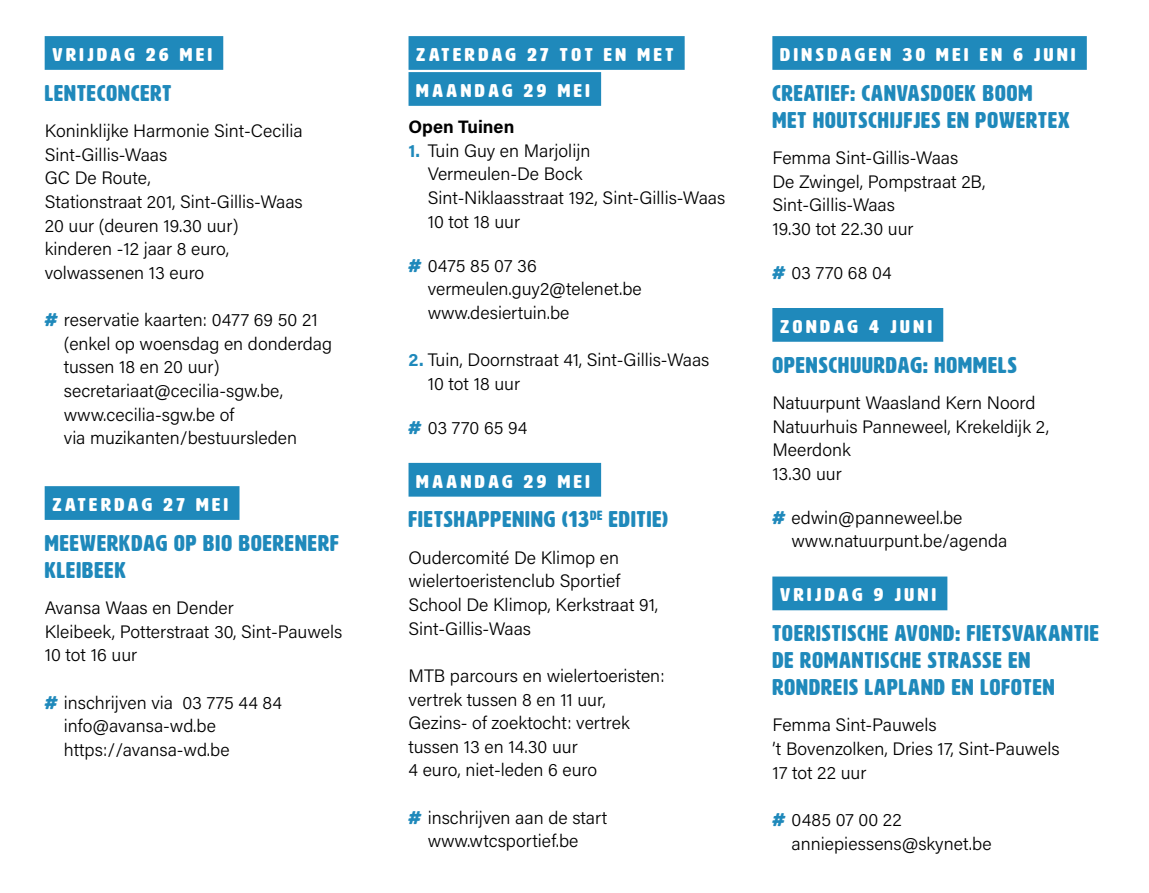
<style>
.page{position:relative;width:1149px;height:893px;background:#fff}
.page>*{position:absolute;margin:0;border:0;box-sizing:border-box;transform-origin:0 0}
.Activiteit-Blauw{font:22.5px/27px "HWT Artz";letter-spacing:.05em;color:#1f89bb}
.Data-Blauw{font:18.22px/36px "HWT Artz";letter-spacing:.18em;color:#fff;scale:1.11 1}
.body{font:300 18px/23.6px "Acumin Pro";color:#000}
.Data-Blauw-2{font:300 18px/23.6px "Acumin Pro";color:#000}
.body-2{font:700 18px "Acumin Pro";color:#000}
.s1{font-family:"HWT Artz";font-weight:400;color:#1f89bb}
.s2{font-weight:700;color:#1f89bb}
</style>
<div class="page">
<div style="left:45px;top:36px;width:178px;height:34px;background:#1f89bb"></div>
<div style="left:45px;top:486px;width:194px;height:34px;background:#1f89bb"></div>
<div style="left:408px;top:36px;width:276px;height:34px;background:#1f89bb"></div>
<div style="left:408px;top:72px;width:193px;height:34px;background:#1f89bb"></div>
<div style="left:408px;top:463px;width:193px;height:34px;background:#1f89bb"></div>
<div style="left:772px;top:36px;width:314px;height:34px;background:#1f89bb"></div>
<div style="left:772px;top:308px;width:170px;height:34px;background:#1f89bb"></div>
<div style="left:772px;top:576px;width:175px;height:34px;background:#1f89bb"></div>
<p class="Data-Blauw" style="left:52px;top:37px;width:145px">VRIJDAG 26 MEI</p>
<p class="Activiteit-Blauw" style="left:45px;top:79px;width:128px">LENTECONCERT</p>
<p class="body" style="left:45px;top:118px;width:259px">Koninklijke Harmonie Sint-Cecilia<br>Sint-Gillis-Waas</p>
<p class="body" style="left:45px;top:165px;width:259px">GC De Route,<br>Stationstraat 201, Sint-Gillis-Waas<br>20 uur (deuren 19.30 uur) kinderen -12 jaar 8 euro, volwassenen 13 euro</p>
<p class="Data-Blauw-2" style="left:64px;top:307px;width:270px;text-indent:-19px"><span class="s1">#</span> reservatie kaarten: 0477 69 50 21 (enkel op woensdag en donderdag tussen 18 en 20 uur) secretariaat@cecilia-sgw.be, www.cecilia-sgw.be of<br>via muzikanten/bestuursleden</p>
<p class="Data-Blauw" style="left:52px;top:487px;width:160px">ZATERDAG 27 MEI</p>
<p class="Activiteit-Blauw" style="left:45px;top:530px;width:295px">MEEWERKDAG OP BIO BOERENERF<br>KLEIBEEK</p>
<p class="body" style="left:45px;top:595px;width:190px">Avansa Waas en Dender</p>
<p class="body" style="left:45px;top:619px;width:299px">Kleibeek, Potterstraat 30, Sint-Pauwels</p>
<p class="body" style="left:45px;top:642px;width:94px">10 tot 16 uur</p>
<p class="body" style="left:64px;top:690px;width:219px;text-indent:-19px"><span class="s1">#</span> inschrijven via 03 775 44 84 info@avansa-wd.be https://avansa-wd.be</p>
<p class="Data-Blauw" style="left:416px;top:37px;width:233px">ZATERDAG 27 TOT EN MET<br>MAANDAG 29 MEI</p>
<p class="body-2" style="left:408px;top:114px;width:107px">Open Tuinen</p>
<p class="body" style="left:427px;top:138px;width:299px;text-indent:-19px"><span class="s2">1.</span> Tuin Guy en Marjolijn<br>Vermeulen-De Bock<br>Sint-Niklaasstraat 192, Sint-Gillis-Waas<br>10 tot 18 uur</p>
<p class="body" style="left:427px;top:253px;width:215px;text-indent:-19px"><span class="s1">#</span> 0475 85 07 36 vermeulen.guy2@telenet.be www.desiertuin.be</p>
<p class="body" style="left:408px;top:347px;width:302px"><span class="s2">2.</span> Tuin, Doornstraat 41, Sint-Gillis-Waas</p>
<p class="body" style="left:427px;top:371px;width:94px">10 tot 18 uur</p>
<p class="body" style="left:408px;top:415px;width:120px"><span class="s1">#</span> 03 770 65 94</p>
<p class="Data-Blauw" style="left:416px;top:463px;width:158px">MAANDAG 29 MEI</p>
<p class="Activiteit-Blauw" style="left:408px;top:506px;width:261px">FIETSHAPPENING (13<sup>DE</sup> EDITIE)</p>
<p class="body" style="left:408px;top:545px;width:213px">Oudercomité De Klimop en wielertoeristenclub Sportief</p>
<p class="body" style="left:408px;top:592px;width:251px">School De Klimop, Kerkstraat 91,<br>Sint-Gillis-Waas</p>
<p class="body" style="left:408px;top:663px;width:257px">MTB parcours en wielertoeristen: vertrek tussen 8 en 11 uur,</p>
<p class="body" style="left:408px;top:710px;width:223px">Gezins- of zoektocht: vertrek tussen 13 en 14.30 uur<br>4 euro, niet-leden 6 euro</p>
<p class="body" style="left:408px;top:805px;width:200px;text-align:center"><span class="s1">#</span> inschrijven aan de start www.wtcsportief.be</p>
<p class="Data-Blauw" style="left:779px;top:37px;width:267px">DINSDAGEN 30 MEI EN 6 JUNI</p>
<p class="Activiteit-Blauw" style="left:772px;top:79px;width:299px">CREATIEF: CANVASDOEK BOOM<br>MET HOUTSCHIJFJES EN POWERTEX</p>
<p class="body" style="left:772px;top:145px;width:187px">Femma Sint-Gillis-Waas</p>
<p class="body" style="left:772px;top:169px;width:215px">De Zwingel, Pompstraat 2B,<br>Sint-Gillis-Waas<br>19.30 tot 22.30 uur</p>
<p class="body" style="left:772px;top:260px;width:121px"><span class="s1">#</span> 03 770 68 04</p>
<p class="Data-Blauw" style="left:779px;top:309px;width:138px">ZONDAG 4 JUNI</p>
<p class="Activiteit-Blauw" style="left:772px;top:351px;width:246px">OPENSCHUURDAG: HOMMELS</p>
<p class="body" style="left:772px;top:390px;width:264px">Natuurpunt Waasland Kern Noord</p>
<p class="body" style="left:772px;top:414px;width:278px">Natuurhuis Panneweel, Krekeldijk 2,<br>Meerdonk<br>13.30 uur</p>
<p class="body" style="left:772px;top:505px;width:191px"><span class="s1">#</span> edwin@panneweel.be</p>
<p class="body" style="left:791px;top:528px;width:217px">www.natuurpunt.be/agenda</p>
<p class="Data-Blauw" style="left:779px;top:577px;width:142px">VRIJDAG 9 JUNI</p>
<p class="Activiteit-Blauw" style="left:772px;top:620px;width:328px">TOERISTISCHE AVOND: FIETSVAKANTIE<br>DE ROMANTISCHE STRASSE EN<br>RONDREIS LAPLAND EN LOFOTEN</p>
<p class="body" style="left:772px;top:713px;width:166px">Femma Sint-Pauwels</p>
<p class="body" style="left:772px;top:736px;width:289px">’t Bovenzolken, Dries 17, Sint-Pauwels</p>
<p class="body" style="left:772px;top:760px;width:96px">17 tot 22 uur</p>
<p class="body" style="left:772px;top:807px;width:131px"><span class="s1">#</span> 0485 07 00 22</p>
<p class="body" style="left:791px;top:831px;width:201px">anniepiessens@skynet.be</p>
</div>
